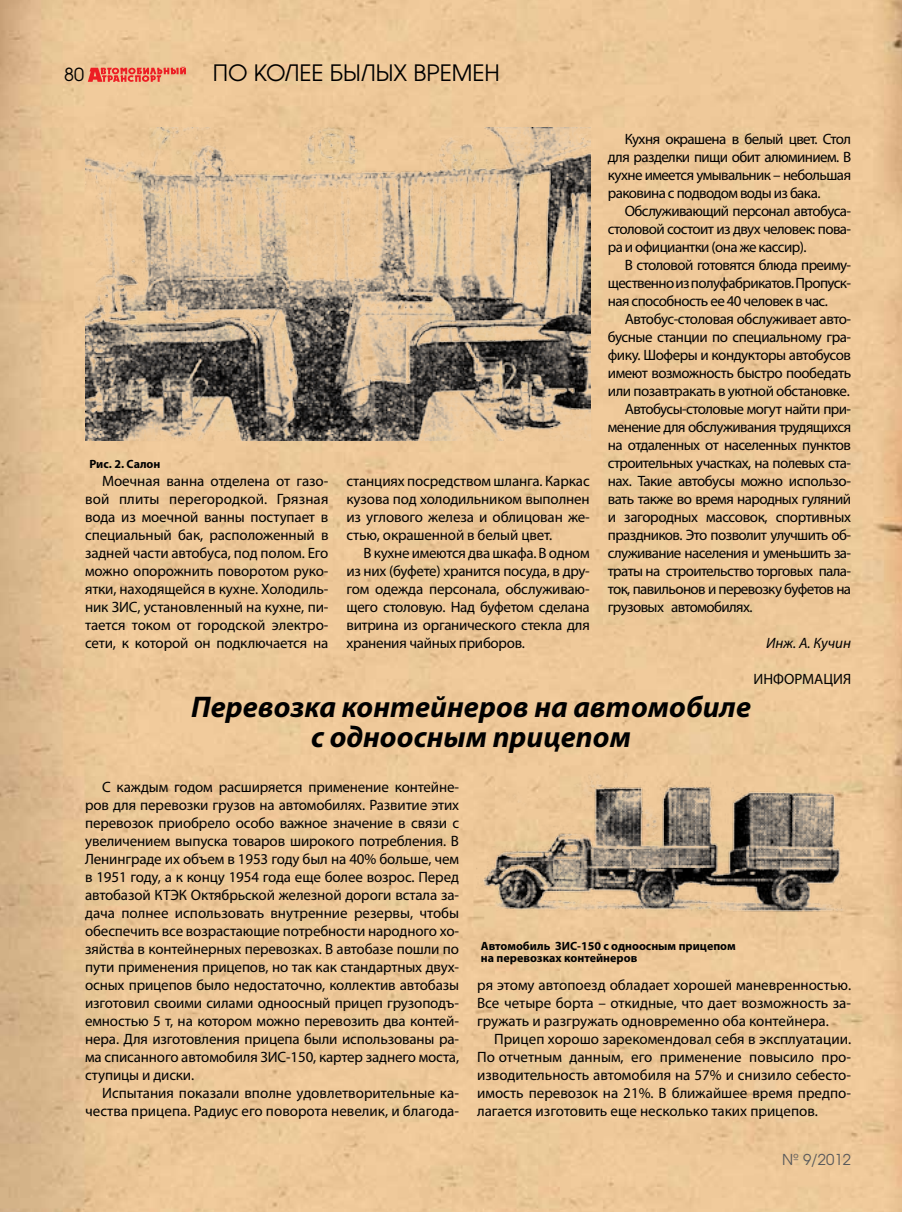
<style>
.page{position:relative;width:915px;height:1212px;background:#fff}
.page>*{position:absolute;margin:0;border:0;box-sizing:border-box;transform-origin:0 0}
.t1{font:italic 700 30px/30px "Myriad Pro";color:#000;text-align:center}
.t2{font:22.5px "AG Avalanche C";color:#000}
.t3{font:18px "AG Avalanche C";color:#000}
.t4{font:15px/18px "Myriad Pro";letter-spacing:-.03em;color:#000;text-align:justify}
.t5{font:15px/18px "Myriad Pro";color:#000;text-align:right}
.t6{font:italic 15px "Myriad Pro";color:#000}
.t7{font:15px "AG Avalanche C";color:#58595b}
.t8{font:700 12px/12px "Myriad Pro";color:#000}
</style>
<div class="page">
<img style="left:0;top:0;width:902px;height:1212px">
<img style="left:85px;top:128px;width:505px;height:312px">
<svg style="left:88px;top:66px;width:98px;height:16px;background:#ec7862"></svg>
<img style="left:476px;top:772px;width:374px;height:155px">
<p class="t3" style="left:64px;top:63px;width:21px">80</p>
<h2 class="t2" style="left:213px;top:59px;width:288px">ПО КОЛЕЕ БЫЛЫХ ВРЕМЕН</h2>
<p class="t8" style="left:89px;top:457px;width:73px">Рис. 2. Салон</p>
<p class="t4" style="left:85px;top:472px;width:245px;text-indent:17px">Моечная ванна отделена от газо&shy;вой плиты перегородкой. Грязная вода из моечной ванны поступает в специальный бак, расположенный в задней части автобуса, под полом. Его можно опорожнить поворотом руко&shy;ятки, находящейся в кухне. Холодиль&shy;ник ЗИС, установленный на кухне, пи&shy;тается током от городской электро&shy;сети, к которой он подключается на</p>
<p class="t4" style="left:346px;top:472px;width:245px">станциях посредством шланга. Каркас кузова под холодильником выполнен из углового железа и облицован же&shy;стью, окрашенной в белый цвет.</p>
<p class="t4" style="left:346px;top:544px;width:245px;text-indent:17px">В кухне имеются два шкафа. В одном из них (буфете) хранится посуда, в дру&shy;гом одежда персонала, обслуживаю&shy;щего столовую. Над буфетом сделана витрина из органического стекла для хранения чайных приборов.</p>
<p class="t4" style="left:607px;top:130px;width:245px;text-indent:17px">Кухня окрашена в белый цвет. Стол для разделки пищи обит алюминием. В кухне имеется умывальник – небольшая раковина с подводом воды из бака.</p>
<p class="t4" style="left:607px;top:202px;width:245px;text-indent:17px">Обслуживающий персонал автобуса&shy;столовой состоит из двух человек: пова&shy;ра и официантки (она же кассир).</p>
<p class="t4" style="left:607px;top:256px;width:245px;text-indent:17px">В столовой готовятся блюда преиму&shy;щественно из полуфабрикатов. Пропуск&shy;ная способность ее 40 человек в час.</p>
<p class="t4" style="left:624px;top:310px;width:228px">Автобус-столовая обслуживает авто-</p>
<p class="t4" style="left:607px;top:328px;width:245px">бусные станции по специальному гра-</p>
<p class="t4" style="left:607px;top:346px;width:245px">фику. Шоферы и кондукторы автобусов</p>
<p class="t4" style="left:607px;top:364px;width:245px">имеют возможность быстро пообедать</p>
<p class="t4" style="left:607px;top:382px;width:243px">или позавтракать в уютной обстановке.</p>
<p class="t4" style="left:624px;top:400px;width:228px">Автобусы-столовые могут найти при-</p>
<p class="t4" style="left:607px;top:418px;width:245px">менение для обслуживания трудящихся</p>
<p class="t4" style="left:607px;top:436px;width:245px">на отдаленных от населенных пунктов</p>
<p class="t4" style="left:607px;top:454px;width:245px">строительных участках, на полевых ста-</p>
<p class="t4" style="left:607px;top:472px;width:245px">нах. Такие автобусы можно использо-</p>
<p class="t4" style="left:607px;top:490px;width:245px">вать также во время народных гуляний</p>
<p class="t4" style="left:607px;top:508px;width:244px">и загородных массовок, спортивных</p>
<p class="t4" style="left:607px;top:526px;width:245px">праздников. Это позволит улучшить об-</p>
<p class="t4" style="left:607px;top:544px;width:245px">служивание населения и уменьшить за-</p>
<p class="t4" style="left:607px;top:562px;width:245px">траты на строительство торговых пала-</p>
<p class="t4" style="left:607px;top:580px;width:245px">ток, павильонов и перевозку буфетов на</p>
<p class="t4" style="left:607px;top:598px;width:146px">грузовых автомобилях.</p>
<p class="t6" style="left:765px;top:634px;width:86px">Инж. А. Кучин</p>
<p class="t5" style="left:753px;top:670px;width:99px">ИНФОРМАЦИЯ</p>
<h1 class="t1" style="left:191px;top:691px;width:561px">Перевозка контейнеров на автомобиле с одноосным прицепом</h1>
<p class="t4" style="left:85px;top:778px;width:375px;text-indent:17px">С каждым годом расширяется применение контейне&shy;ров для перевозки грузов на автомобилях. Развитие этих перевозок приобрело особо важное значение в связи с увеличением выпуска товаров широкого потребления. В Ленинграде их объем в 1953 году был на 40% больше, чем в 1951 году, а к концу 1954 года еще более возрос. Перед автобазой КТЭК Октябрьской железной дороги встала за&shy;дача полнее использовать внутренние резервы, чтобы обеспечить все возрастающие потребности народного хо&shy;зяйства в контейнерных перевозках. В автобазе пошли по пути применения прицепов, но так как стандартных двух&shy;осных прицепов было недостаточно, коллектив автобазы изготовил своими силами одноосный прицеп грузоподъ&shy;емностью 5 т, на котором можно перевозить два контей&shy;нера. Для изготовления прицепа были использованы ра&shy;ма списанного автомобиля ЗИС-150, картер заднего моста, ступицы и диски.</p>
<p class="t5" style="left:85px;top:1084px;width:375px">Испытания показали вполне удовлетворительные ка&shy;чества прицепа. Радиус его поворота невелик, и благода-</p>
<p class="t8" style="left:480px;top:939px;width:256px">Автомобиль ЗИС-150 с одноосным прицепом на перевозках контейнеров</p>
<p class="t4" style="left:477px;top:976px;width:375px">ря этому автопоезд обладает хорошей маневренностью.<br>Все четыре борта – откидные, что дает возможность за&shy;гружать и разгружать одновременно оба контейнера.</p>
<p class="t4" style="left:477px;top:1030px;width:375px;text-indent:17px">Прицеп хорошо зарекомендовал себя в эксплуатации.<br>По отчетным данным, его применение повысило про&shy;изводительность автомобиля на 57% и снизило себесто&shy;имость перевозок на 21%. В ближайшее время предпо&shy;лагается изготовить еще несколько таких прицепов.</p>
<p class="t7" style="left:781px;top:1150px;width:70px">№ 9/2012</p>
</div>
